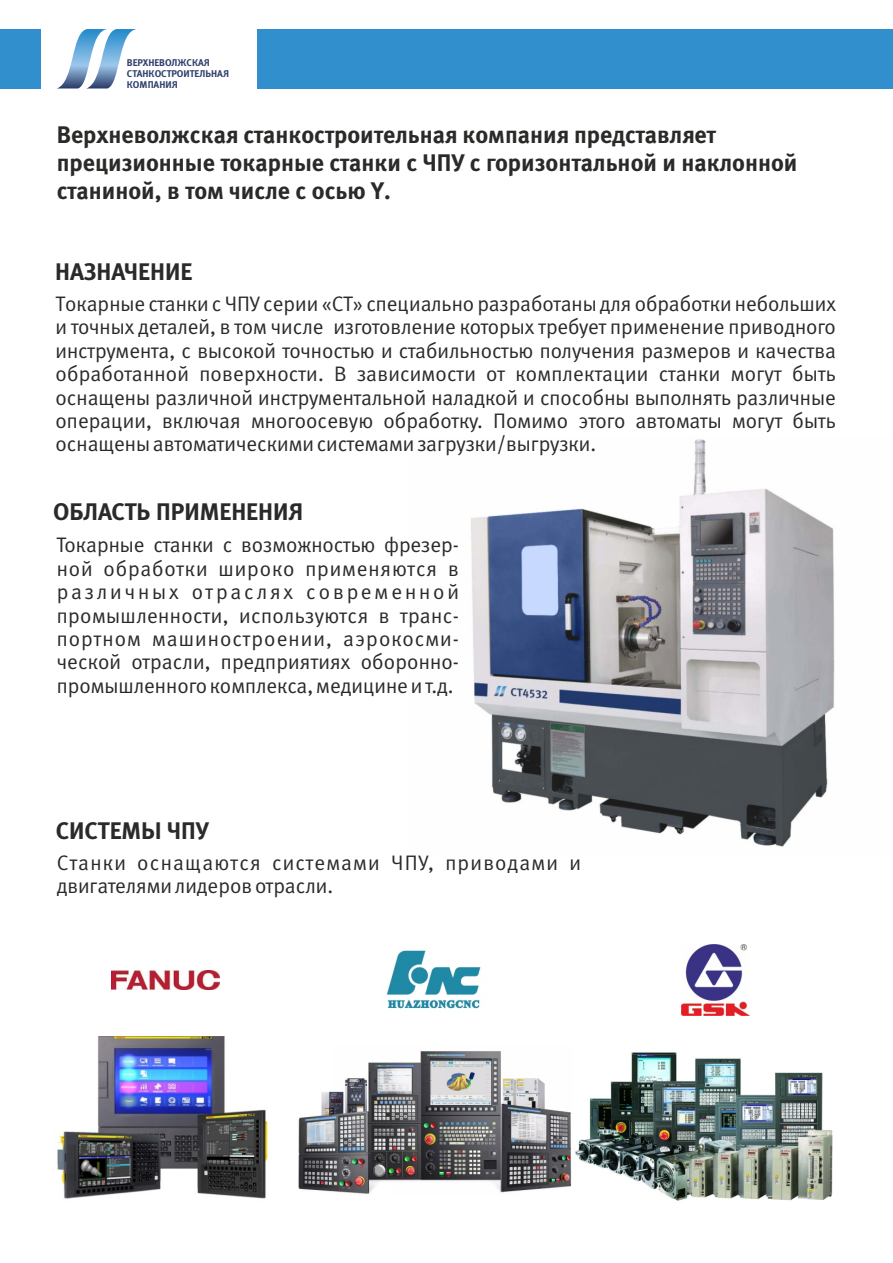
<style>
.page{position:relative;width:893px;height:1263px;background:#fff}
.page>*{position:absolute;margin:0;border:0;box-sizing:border-box;transform-origin:0 0}
.t1{font:24px/27.9px "Meta Bold LFC";color:#2b2a29}
.t2{font:21px/23.4px "Meta Normal LFC";color:#2b2a29;text-align:justify}
.t3{font:21px/23.4px "Meta Normal LFC";letter-spacing:.045em;color:#2b2a29}
.t4{font:9.75px/11.4px "Meta Bold LFC";color:#31416e}
</style>
<div class="page">
<img style="left:471px;top:439px;width:364px;height:408px">
<div style="left:258px;top:29px;width:635px;height:59px;background:#328fcd"></div>
<svg style="left:58px;top:29px;width:79px;height:59px"></svg>
<div style="left:0;top:29px;width:41px;height:59px;background:#328fcd"></div>
<img style="left:387px;top:950px;width:94px;height:59px">
<img style="left:575px;top:1052px;width:258px;height:149px">
<img style="left:681px;top:945px;width:69px;height:70px">
<img style="left:57px;top:1037px;width:211px;height:162px">
<img style="left:112px;top:970px;width:108px;height:19px">
<img style="left:298px;top:1051px;width:274px;height:143px">
<p class="t4" style="left:127px;top:57px;width:104px">ВЕРХНЕВОЛЖСКАЯ<br>СТАНКОСТРОИТЕЛЬНАЯ<br>КОМПАНИЯ</p>
<p class="t1" style="left:57px;top:123px;width:742px">Верхневолжская станкостроительная компания представляет прецизионные токарные станки с ЧПУ с горизонтальной и наклонной станиной, в том числе c осью Y.</p>
<p class="t1" style="left:55px;top:259px;width:139px">НАЗНАЧЕНИЕ</p>
<p class="t2" style="left:56px;top:293px;width:782px">Tокарные станки с ЧПУ серии «СТ» специально разработаны для обработки небольших и точных деталей, в том числе изготовление которых требует применение приводного инструмента, с высокой точностью и стабильностью получения размеров и качества обработанной поверхности. В зависимости от комплектации станки могут быть оснащены различной инструментальной наладкой и способны выполнять различные операции, включая многоосевую обработку. Помимо этого автоматы могут быть оснащены автоматическими системами загрузки/выгрузки.</p>
<p class="t1" style="left:53px;top:500px;width:252px">ОБЛАСТЬ ПРИМЕНЕНИЯ</p>
<p class="t2" style="left:57px;top:535px;width:404px">Токарные станки с возможностью фрезер&shy;ной обработки широко применяются в различных отраслях современной промышленности, используются в транс&shy;портном машиностроении, аэрокосми&shy;ческой отрасли, предприятиях оборонно&shy;промышленного комплекса, медицине и т.д.</p>
<p class="t1" style="left:56px;top:818px;width:154px">СИСТЕМЫ ЧПУ</p>
<p class="t3" style="left:57px;top:852px;width:526px">Станки оснащаются системами ЧПУ, приводами и двигателями лидеров отрасли.</p>
</div>
